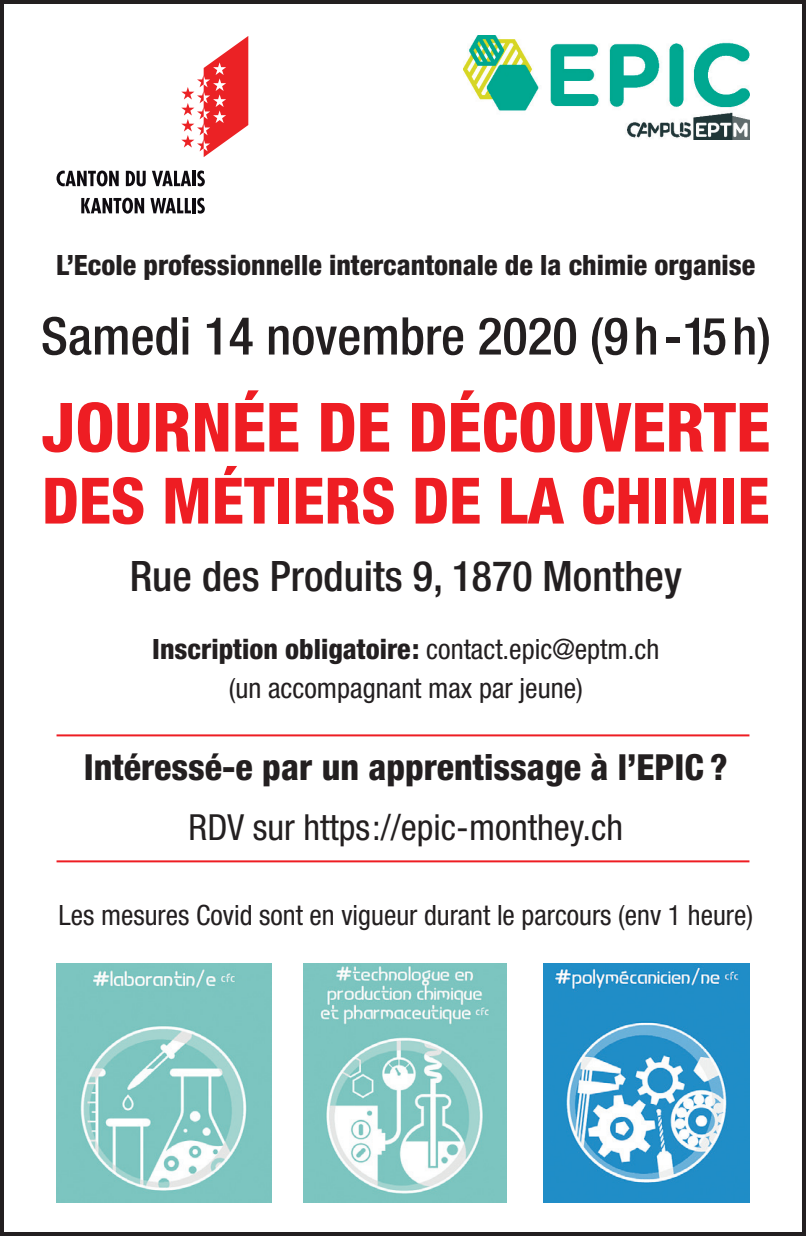
<style>
.page{position:relative;width:806px;height:1236px;background:#fff}
.page>*{position:absolute;margin:0;border:0;box-sizing:border-box;transform-origin:0 0}
.t1{font:800 condensed 68px "Helvetica Neue LT Std";color:#ee1d23}
.t2{font:800 condensed 64px "Helvetica Neue LT Std";color:#ee1d23}
.t3{font:500 condensed 52px "Helvetica Neue LT Std";color:#231f20}
.t4{font:500 condensed 42px "Helvetica Neue LT Std";color:#231f20}
.t5{font:800 condensed 36px "Helvetica Neue LT Std";color:#231f20}
.t6{font:condensed 36px "Helvetica Neue LT Std";color:#231f20}
.t7{font:condensed 28px/39.2px "Helvetica Neue LT Std";color:#231f20;text-align:center}
.t8{font:800 condensed 28px "Helvetica Neue LT Std";color:#231f20}
.s1{font-weight:800}
</style>
<div class="page">
<img style="left:56px;top:963px;width:215px;height:240px">
<img style="left:543px;top:964px;width:206px;height:238px">
<img style="left:304px;top:964px;width:202px;height:238px">
<img style="left:463px;top:36px;width:286px;height:104px">
<svg style="left:56px;top:171px;width:63px;height:15px"></svg>
<svg style="left:126px;top:170px;width:20px;height:16px"></svg>
<svg style="left:152px;top:171px;width:39px;height:15px"></svg>
<hr style="left:192px;top:171px;width:3px;height:15px;background:#0e0b10">
<svg style="left:197px;top:171px;width:8px;height:15px"></svg>
<svg style="left:81px;top:198px;width:63px;height:16px"></svg>
<svg style="left:150px;top:198px;width:41px;height:15px"></svg>
<hr style="left:192px;top:198px;width:3px;height:15px;background:#0e0b10">
<svg style="left:197px;top:198px;width:8px;height:16px"></svg>
<svg style="left:181px;top:36px;width:67px;height:121px"></svg>
<hr style="left:56px;top:734px;width:693px;height:2px;background:#ee1d23">
<hr style="left:56px;top:860px;width:693px;height:2px;background:#ee1d23">
<div style="left:0;top:0;width:805px;height:1236px;border:4px solid #231f20"></div>
<p class="t8" style="left:56px;top:248px;width:700px">L’Ecole professionnelle intercantonale de la chimie organise</p>
<h3 class="t3" style="left:41px;top:305px;width:731px">Samedi 14 novembre 2020 (9h-15h)</h3>
<h1 class="t1" style="left:41px;top:385px;width:729px">JOURNÉE DE DÉCOUVERTE</h1>
<h2 class="t2" style="left:42px;top:461px;width:728px">DES MÉTIERS DE LA CHIMIE</h2>
<h3 class="t4" style="left:130px;top:551px;width:553px">Rue des Produits 9, 1870 Monthey</h3>
<p class="t7" style="left:152px;top:629px;width:508px"><span class="s1">Inscription obligatoire :</span> contact.epic@eptm.ch (un accompagnant max par jeune)</p>
<p class="t5" style="left:84px;top:745px;width:645px">Intéressé-e par un apprentissage à l’EPIC ?</p>
<p class="t6" style="left:188px;top:807px;width:435px">RDV sur https://epic-monthey.ch</p>
<p class="t7" style="left:58px;top:895px;width:695px">Les mesures Covid sont en vigueur durant le parcours (env 1 heure)</p>
</div>
